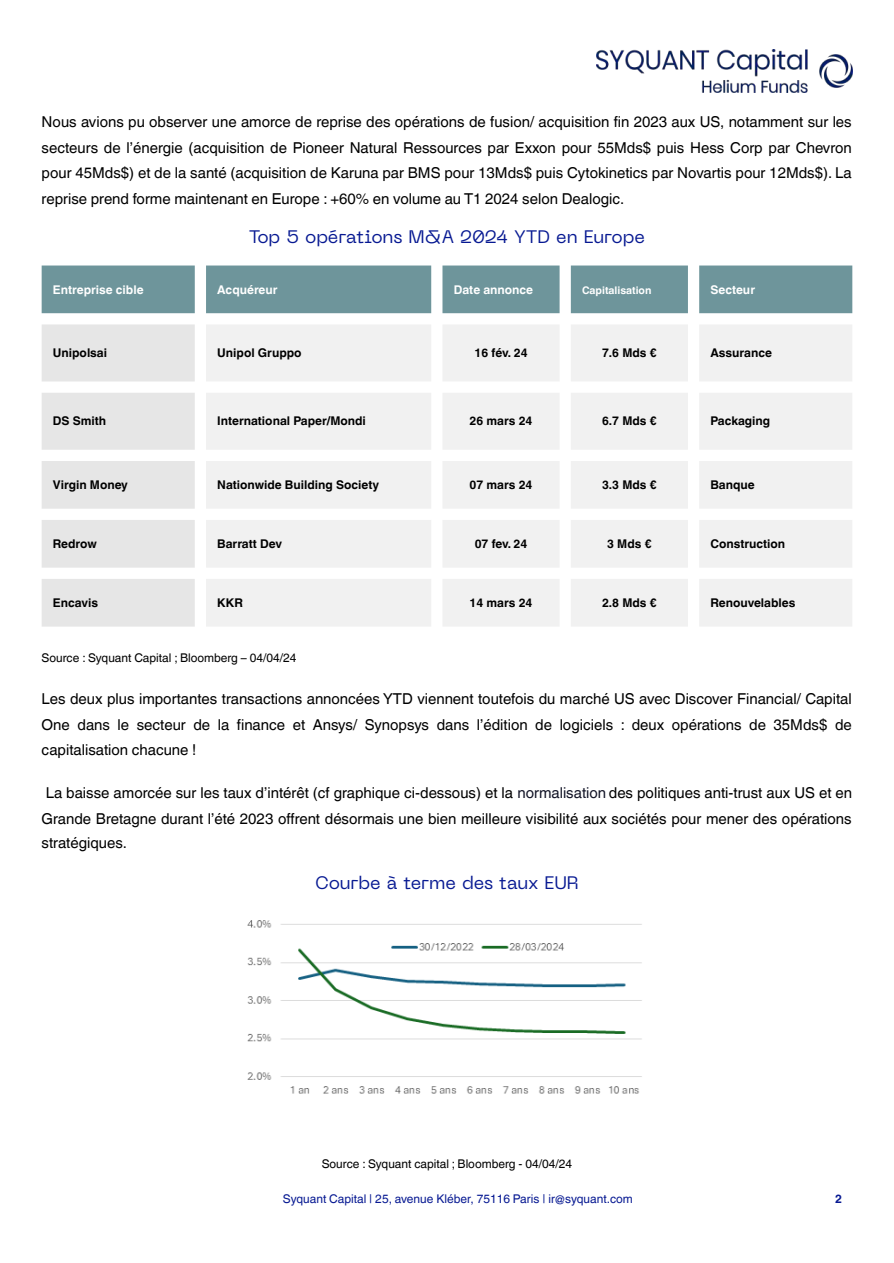
<style>
.page{position:relative;width:894px;height:1263px;background:#fff}
.page>*{position:absolute;margin:0;border:0;box-sizing:border-box;transform-origin:0 0}
.t1{font:18px "PP Neue Machina";letter-spacing:-.01em;color:#071992}
.t2{font:15px/25.3px "Helvetica World";color:#000;text-align:justify}
.t3{font:700 12px "Helvetica World";color:#000}
.t4{font:12px "Helvetica World";color:#000}
.t5{font:12px "Helvetica World";color:#071992}
.t6{font:700 12px "Helvetica World";color:#fff}
.t7{font:700 12px "Helvetica World";color:#071992}
.t8{font:700 10.5px "Helvetica World";color:#fff}
.s1{color:#131527}
</style>
<div class="page">
<img style="left:596px;top:50px;width:256px;height:42px">
<div style="left:42px;top:266px;width:810px;height:47px;background:#6e959b"></div>
<svg style="left:42px;top:324px;width:153px;height:303px;fill:#e6e6e6"></svg>
<svg style="left:206px;top:325px;width:646px;height:301px;fill:#f1f1f1"></svg>
<img style="left:247px;top:920px;width:395px;height:174px">
<p class="t2" style="left:42px;top:109px;width:811px">Nous avions pu observer une amorce de reprise des opérations de fusion/ acquisition fin 2023 aux US, notamment sur les secteurs de l’énergie (acquisition de Pioneer Natural Ressources par Exxon pour 55Mds$ puis Hess Corp par Chevron pour 45Mds$) et de la santé (acquisition de Karuna par BMS pour 13Mds$ puis Cytokinetics par Novartis pour 12Mds$). La reprise prend forme maintenant en Europe : +60% en volume au T1 2024 selon Dealogic.</p>
<p class="t1" style="left:249px;top:230px;width:397px">Top 5 opérations M&amp;A 2024 YTD en Europe</p>
<p class="t6" style="left:53px;top:280px;width:92px">Entreprise cible</p>
<p class="t6" style="left:217px;top:280px;width:62px">Acquéreur</p>
<p class="t6" style="left:453px;top:280px;width:81px">Date annonce</p>
<p class="t8" style="left:582px;top:281px;width:71px">Capitalisation</p>
<p class="t6" style="left:710px;top:280px;width:46px">Secteur</p>
<p class="t3" style="left:53px;top:343px;width:56px">Unipolsai</p>
<p class="t3" style="left:217px;top:343px;width:86px">Unipol Gruppo</p>
<p class="t3" style="left:474px;top:343px;width:55px">16 fév. 24</p>
<p class="t3" style="left:602px;top:343px;width:56px">7.6 Mds €</p>
<p class="t3" style="left:710px;top:343px;width:63px">Assurance</p>
<p class="t3" style="left:53px;top:411px;width:55px">DS Smith</p>
<p class="t3" style="left:217px;top:411px;width:150px">International Paper/Mondi</p>
<p class="t3" style="left:469px;top:411px;width:64px">26 mars 24</p>
<p class="t3" style="left:602px;top:411px;width:56px">6.7 Mds €</p>
<p class="t3" style="left:710px;top:411px;width:61px">Packaging</p>
<p class="t3" style="left:53px;top:475px;width:77px">Virgin Money</p>
<p class="t3" style="left:217px;top:475px;width:163px">Nationwide Building Society</p>
<p class="t3" style="left:469px;top:475px;width:64px">07 mars 24</p>
<p class="t3" style="left:602px;top:475px;width:56px">3.3 Mds €</p>
<p class="t3" style="left:710px;top:475px;width:46px">Banque</p>
<p class="t3" style="left:53px;top:534px;width:45px">Redrow</p>
<p class="t3" style="left:217px;top:534px;width:66px">Barratt Dev</p>
<p class="t3" style="left:474px;top:534px;width:54px">07 fev. 24</p>
<p class="t3" style="left:607px;top:534px;width:46px">3 Mds €</p>
<p class="t3" style="left:710px;top:534px;width:76px">Construction</p>
<p class="t3" style="left:53px;top:593px;width:47px">Encavis</p>
<p class="t3" style="left:217px;top:593px;width:27px">KKR</p>
<p class="t3" style="left:469px;top:593px;width:64px">14 mars 24</p>
<p class="t3" style="left:602px;top:593px;width:56px">2.8 Mds €</p>
<p class="t3" style="left:710px;top:593px;width:86px">Renouvelables</p>
<p class="t4" style="left:42px;top:650px;width:256px">Source : Syquant Capital ; Bloomberg – 04/04/24</p>
<p class="t2" style="left:42px;top:686px;width:811px">Les deux plus importantes transactions annoncées YTD viennent toutefois du marché US avec Discover Financial/ Capital One dans le secteur de la finance et Ansys/ Synopsys dans l’édition de logiciels : deux opérations de 35Mds$ de capitalisation chacune !</p>
<p class="t2" style="left:42px;top:780px;width:811px">La baisse amorcée sur les taux d’intérêt (cf graphique ci-dessous) et la <span class="s1">normalisation</span> des politiques anti-trust aux US et en Grande Bretagne durant l’été 2023 offrent désormais une bien meilleure visibilité aux sociétés pour mener des opérations stratégiques.</p>
<p class="t1" style="left:315px;top:876px;width:265px">Courbe à terme des taux EUR</p>
<p class="t4" style="left:321px;top:1156px;width:252px">Source : Syquant capital ; Bloomberg - 04/04/24</p>
<p class="t5" style="left:283px;top:1191px;width:351px">Syquant Capital | 25, avenue Kléber, 75116 Paris | ir@syquant.com</p>
<p class="t7" style="left:834px;top:1189px;width:8px">2</p>
</div>
